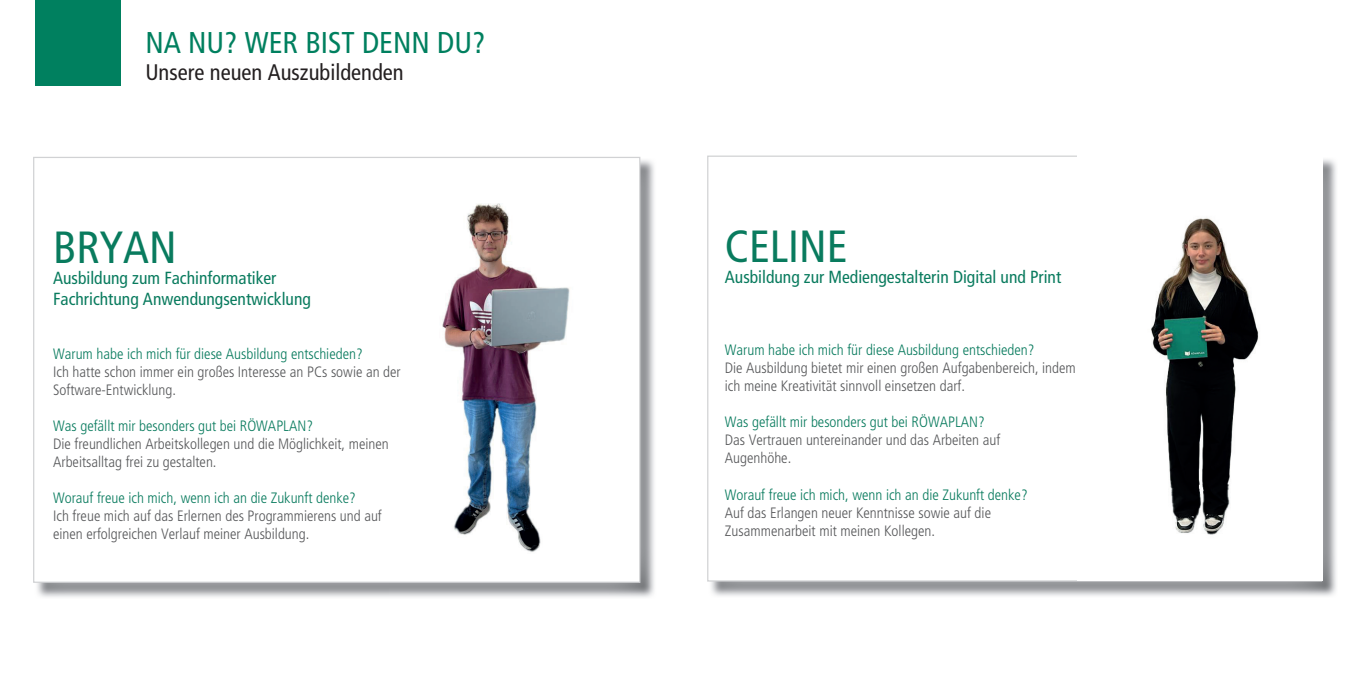
<style>
.page{position:relative;width:1347px;height:674px;background:#fff}
.page>*{position:absolute;margin:0;border:0;box-sizing:border-box;transform-origin:0 0}
.t1{font:condensed 45px "Frutiger LT";color:#097b5e}
.t2{font:condensed 30px "Frutiger LT";color:#00805f}
.t3{font:condensed 22.5px "Frutiger LT";color:#231f20}
.t4{font:condensed 17.5px/21px "Frutiger LT";color:#097b5e}
.t5{font:300 condensed 15px/18px "Frutiger";color:#57585a}
.t6{font:300 condensed 15px "Frutiger";color:#097b5e}
</style>
<div class="page">
<img style="left:35px;top:158px;width:619px;height:439px">
<div style="left:34px;top:157px;width:606px;height:425px;background:#fff"></div>
<img style="left:442px;top:203px;width:128px;height:349px">
<img style="left:709px;top:159px;width:627px;height:437px">
<div style="left:707px;top:155px;width:615px;height:426px;background:#fff;border:1px solid #d1d2d4"></div>
<img style="left:1077px;top:155px;width:245px;height:425px">
<div style="left:35px;top:0;width:85px;height:85px;background:#00805f"></div>
<h2 class="t2" style="left:145px;top:25px;width:341px">NA NU? WER BIST DENN DU?</h2>
<h3 class="t3" style="left:145px;top:59px;width:260px">Unsere neuen Auszubildenden</h3>
<h1 class="t1" style="left:53px;top:221px;width:125px">BRYAN</h1>
<p class="t4" style="left:53px;top:267px;width:259px">Ausbildung zum Fachinformatiker<br>Fachrichtung Anwendungsentwicklung</p>
<p class="t6" style="left:53px;top:345px;width:311px">Warum habe ich mich für diese Ausbildung entschieden?</p>
<p class="t5" style="left:53px;top:363px;width:349px">Ich hatte schon immer ein großes Interesse an PCs sowie an der<br>Software-Entwicklung.</p>
<p class="t6" style="left:53px;top:417px;width:261px">Was gefällt mir besonders gut bei RÖWAPLAN?</p>
<p class="t5" style="left:53px;top:435px;width:337px">Die freundlichen Arbeitskollegen und die Möglichkeit, meinen<br>Arbeitsalltag frei zu gestalten.</p>
<p class="t6" style="left:53px;top:489px;width:304px">Worauf freue ich mich, wenn ich an die Zukunft denke?</p>
<p class="t5" style="left:53px;top:507px;width:330px">Ich freue mich auf das Erlernen des Programmierens und auf einen erfolgreichen Verlauf meiner Ausbildung.</p>
<h1 class="t1" style="left:725px;top:220px;width:124px">CELINE</h1>
<p class="t4" style="left:725px;top:267px;width:338px">Ausbildung zur Mediengestalterin Digital und Print</p>
<p class="t6" style="left:725px;top:341px;width:311px">Warum habe ich mich für diese Ausbildung entschieden?</p>
<p class="t5" style="left:725px;top:359px;width:352px">Die Ausbildung bietet mir einen großen Aufgabenbereich, indem ich meine Kreativität sinnvoll einsetzen darf.</p>
<p class="t6" style="left:725px;top:413px;width:261px">Was gefällt mir besonders gut bei RÖWAPLAN?</p>
<p class="t5" style="left:725px;top:431px;width:277px">Das Vertrauen untereinander und das Arbeiten auf<br>Augenhöhe.</p>
<p class="t6" style="left:725px;top:485px;width:304px">Worauf freue ich mich, wenn ich an die Zukunft denke?</p>
<p class="t5" style="left:725px;top:503px;width:268px">Auf das Erlangen neuer Kenntnisse sowie auf die<br>Zusammenarbeit mit meinen Kollegen.</p>
</div>
